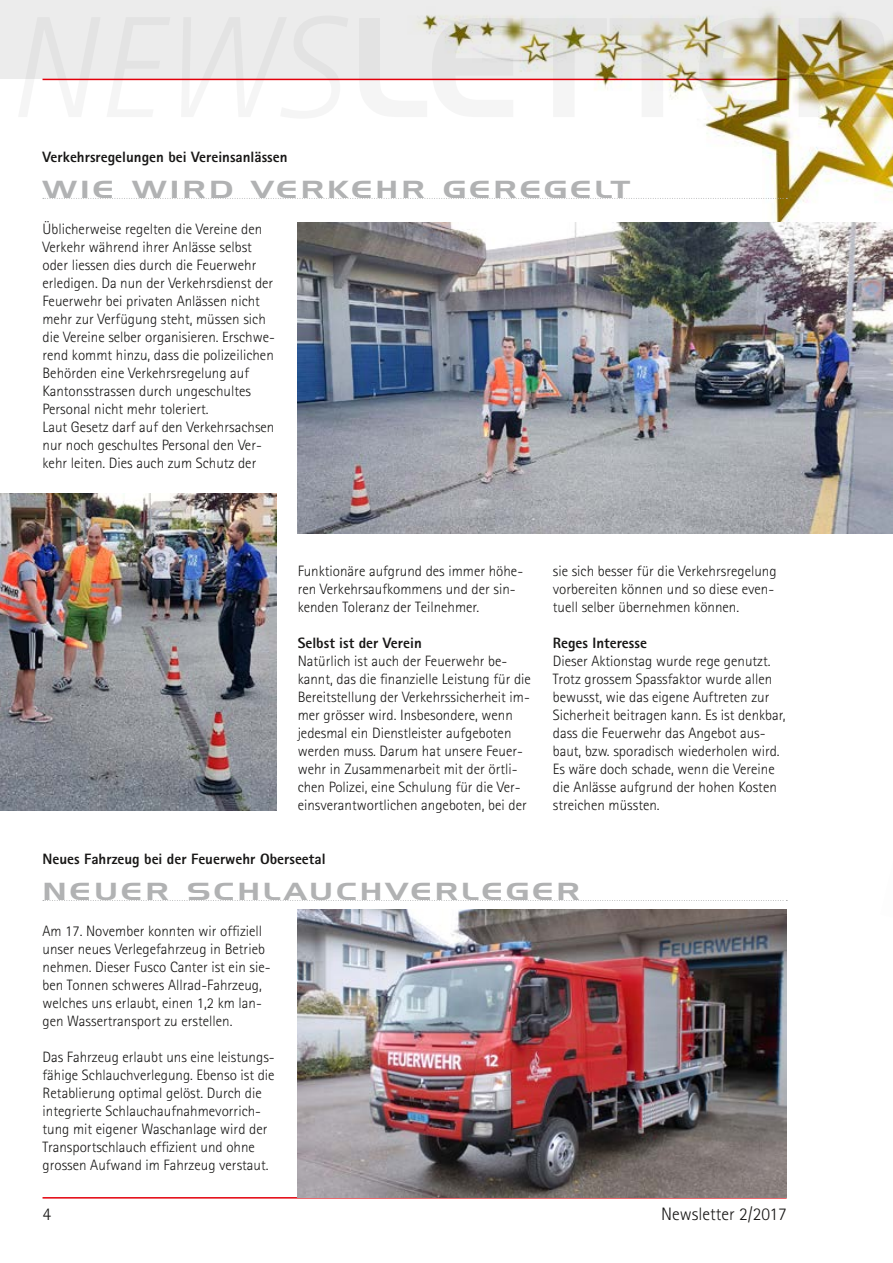
<style>
.page{position:relative;width:893px;height:1263px;background:#fff}
.page>*{position:absolute;margin:0;border:0;box-sizing:border-box;transform-origin:0 0}
.t1{font:24px "Handel Gothic BT";letter-spacing:.1em;color:#b1b2b3;scale:1.3 1}
.t2{font:300 18px "Rotis Sans Serif";color:#181716}
.t3{font:300 15px/18px "Rotis Sans Serif";color:#181716}
.t4{font:800 15px "Rotis Sans Serif";color:#181716}
</style>
<div class="page">
<div style="left:0;top:0;width:893px;height:79px;background:#ececec"></div>
<hr style="left:43px;top:1197px;width:744px;height:1px;background:#e3000b">
<hr style="left:43px;top:79px;width:744px;height:1px;background:#e3000b">
<img style="left:390px;top:9px;width:503px;height:213px">
<svg style="left:43px;top:198px;width:744px;height:1px"></svg>
<img style="left:298px;top:222px;width:595px;height:312px">
<img style="left:0;top:493px;width:276px;height:317px">
<svg style="left:43px;top:900px;width:744px;height:1px"></svg>
<img style="left:298px;top:909px;width:489px;height:288px">
<p class="t4" style="left:43px;top:147px;width:246px">Verkehrsregelungen bei Vereinsanlässen</p>
<h1 class="t1" style="left:43px;top:175px;width:454px">WIE WIRD VERKEHR GEREGELT</h1>
<p class="t3" style="left:43px;top:220px;width:234px">Üblicherweise regelten die Vereine den Verkehr während ihrer Anlässe selbst oder liessen dies durch die Feuerwehr erledigen. Da nun der Verkehrsdienst der Feuerwehr bei privaten Anlässen nicht mehr zur Verfügung steht, müssen sich die Vereine selber organisieren. Erschwe&shy;rend kommt hinzu, dass die polizeilichen Behörden eine Verkehrsregelung auf Kantonsstrassen durch ungeschultes Personal nicht mehr toleriert.<br>Laut Gesetz darf auf den Verkehrsachsen nur noch geschultes Personal den Ver&shy;kehr leiten. Dies auch zum Schutz der</p>
<p class="t3" style="left:298px;top:562px;width:227px">Funktionäre aufgrund des immer höhe&shy;ren Verkehrsaufkommens und der sin&shy;kenden Toleranz der Teilnehmer.</p>
<p class="t4" style="left:298px;top:633px;width:126px">Selbst ist der Verein</p>
<p class="t3" style="left:298px;top:652px;width:235px">Natürlich ist auch der Feuerwehr be&shy;kannt, das die finanzielle Leistung für die Bereitstellung der Verkehrssicherheit im&shy;mer grösser wird. Insbesondere, wenn jedesmal ein Dienstleister aufgeboten werden muss. Darum hat unsere Feuer&shy;wehr in Zusammenarbeit mit der örtli&shy;chen Polizei, eine Schulung für die Ver&shy;einsverantwortlichen angeboten, bei der</p>
<p class="t3" style="left:553px;top:562px;width:225px">sie sich besser für die Verkehrsregelung vorbereiten können und so diese even&shy;tuell selber übernehmen können.</p>
<p class="t4" style="left:553px;top:633px;width:96px">Reges Interesse</p>
<p class="t3" style="left:553px;top:652px;width:234px">Dieser Aktionstag wurde rege genutzt.<br>Trotz grossem Spassfaktor wurde allen bewusst, wie das eigene Auftreten zur Sicherheit beitragen kann. Es ist denkbar, dass die Feuerwehr das Angebot aus&shy;baut, bzw. sporadisch wiederholen wird.<br>Es wäre doch schade, wenn die Vereine die Anlässe aufgrund der hohen Kosten streichen müssten.</p>
<p class="t4" style="left:43px;top:849px;width:285px">Neues Fahrzeug bei der Feuerwehr Oberseetal</p>
<h1 class="t1" style="left:43px;top:877px;width:415px">NEUER SCHLAUCHVERLEGER</h1>
<p class="t3" style="left:43px;top:922px;width:230px">Am 17. November konnten wir offiziell unser neues Verlegefahrzeug in Betrieb nehmen. Dieser Fusco Canter ist ein sie&shy;ben Tonnen schweres Allrad-Fahrzeug, welches uns erlaubt, einen 1,2 km lan&shy;gen Wassertransport zu erstellen.</p>
<p class="t3" style="left:43px;top:1048px;width:234px">Das Fahrzeug erlaubt uns eine leistungs&shy;fähige Schlauchverlegung. Ebenso ist die Retablierung optimal gelöst. Durch die integrierte Schlauchaufnahmevorrich&shy;tung mit eigener Waschanlage wird der Transportschlauch effizient und ohne grossen Aufwand im Fahrzeug verstaut.</p>
<p class="t2" style="left:43px;top:1204px;width:10px">4</p>
<p class="t2" style="left:661px;top:1204px;width:127px">Newsletter 2/2017</p>
</div>
